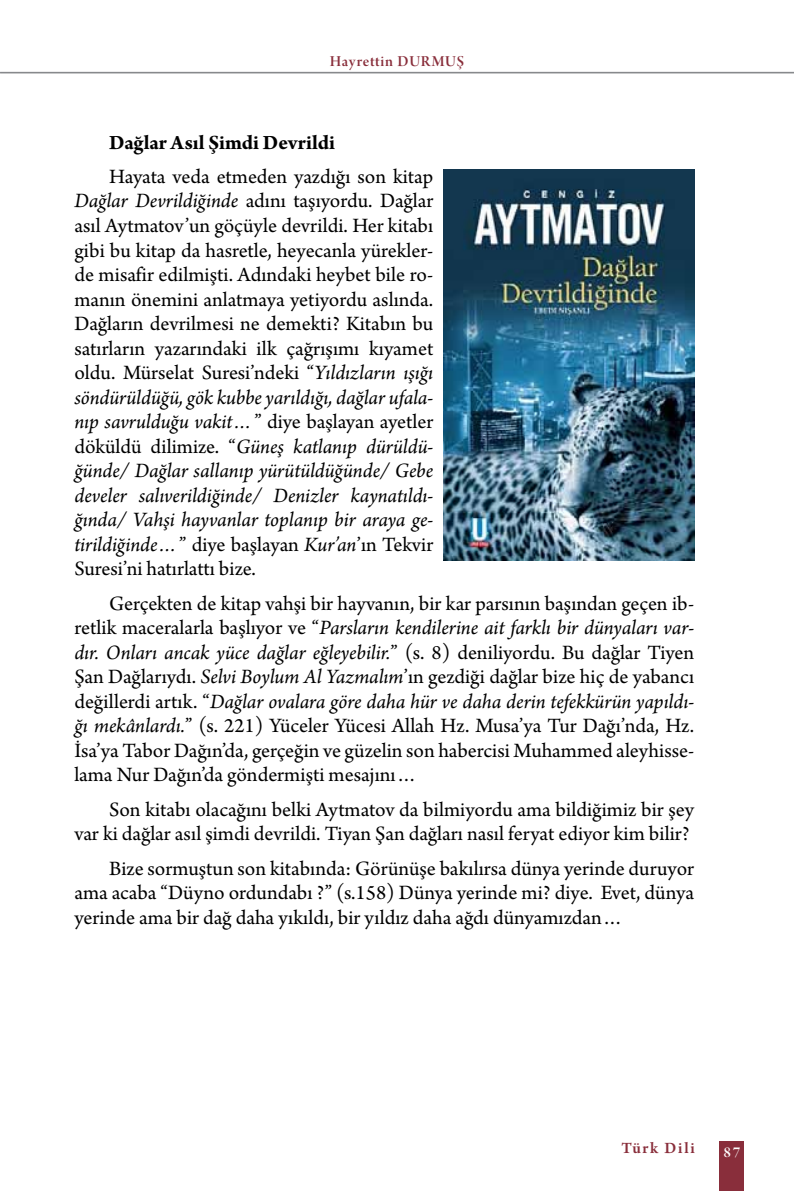
<style>
.page{position:relative;width:794px;height:1191px;background:#fff}
.page>*{position:absolute;margin:0;border:0;box-sizing:border-box;transform-origin:0 0}
.t1{font:21.35px/24.5px "Arno Pro";color:#000;text-align:justify}
.t2{font:700 21.35px "Arno Pro";color:#000}
.t3{font:600 16.62px "Arno Pro";letter-spacing:.1em;color:#892e3b}
.t4{font:16.1px "Arno Pro Smbd Display";letter-spacing:.05em;color:#892e3b}
.t5{font:16.1px "Arno Pro Smbd Display";color:#fff}
.s1{font-style:italic}
</style>
<div class="page">
<hr style="left:0;top:72px;width:794px;height:1px;background:#808285">
<hr style="left:0;top:73px;width:794px;height:1px;background:#808285">
<div style="left:719px;top:1141px;width:25px;height:50px;background:#892e3b"></div>
<img style="left:444px;top:170px;width:250px;height:391px">
<p class="t4" style="left:330px;top:52px;width:135px">Hayrettin DURMUŞ</p>
<p class="t2" style="left:109px;top:130px;width:227px">Dağlar Asıl Şimdi Devrildi</p>
<p class="t1" style="left:74px;top:165px;width:360px;text-indent:35px">Hayata veda etmeden yazdığı son kitap <span class="s1">Dağlar Devrildiğinde</span> adını taşıyordu. Dağlar asıl Aytmatov’un göçüyle devrildi. Her kitabı gibi bu kitap da hasretle, heyecanla yürekler&shy;de misafir edilmişti. Adındaki heybet bile ro&shy;manın önemini anlatmaya yetiyordu aslında.<br>Dağların devrilmesi ne demekti? Kitabın bu satırların yazarındaki ilk çağrışımı kıyamet oldu. Mürselat Suresi’ndeki “<span class="s1">Yıldızların ışığı söndürüldüğü, gök kubbe yarıldığı, dağlar ufala&shy;nıp savrulduğu vakit…</span>” diye başlayan ayetler döküldü dilimize. “<span class="s1">Güneş katlanıp dürüldü&shy;ğünde/ Dağlar sallanıp yürütüldüğünde/ Gebe develer salıverildiğinde/ Denizler kaynatıldı&shy;ğında/ Vahşi hayvanlar toplanıp bir araya ge&shy;tirildiğinde…</span>” diye başlayan <span class="s1">Kur’an</span>’ın Tekvir Suresi’ni hatırlattı bize.</p>
<p class="t1" style="left:74px;top:592px;width:621px;text-indent:35px">Gerçekten de kitap vahşi bir hayvanın, bir kar parsının başından geçen ib&shy;retlik maceralarla başlıyor ve “<span class="s1">Parsların kendilerine ait farklı bir dünyaları var&shy;dır. Onları ancak yüce dağlar eğleyebilir.</span>” (s. 8) deniliyordu. Bu dağlar Tiyen Şan Dağlarıydı. <span class="s1">Selvi Boylum Al Yazmalım</span>’ın gezdiği dağlar bize hiç de yabancı değillerdi artık. “<span class="s1">Dağlar ovalara göre daha hür ve daha derin tefekkürün yapıldı&shy;ğı mekânlardı.</span>” (s. 221) Yüceler Yücesi Allah Hz. Musa’ya Tur Dağı’nda, Hz.<br>İsa’ya Tabor Dağın’da, gerçeğin ve güzelin son habercisi Muhammed aleyhisse&shy;lama Nur Dağın’da göndermişti mesajını…</p>
<p class="t1" style="left:74px;top:798px;width:621px;text-align:right">Son kitabı olacağını belki Aytmatov da bilmiyordu ama bildiğimiz bir şey<br>var ki dağlar asıl şimdi devrildi. Tiyan Şan dağları nasıl feryat ediyor kim bilir?</p>
<p class="t1" style="left:74px;top:857px;width:621px;text-indent:35px">Bize sormuştun son kitabında: Görünüşe bakılırsa dünya yerinde duruyor ama acaba “Düyno ordundabı ?” (s.158) Dünya yerinde mi? diye. Evet, dünya yerinde ama bir dağ daha yıkıldı, bir yıldız daha ağdı dünyamızdan…</p>
<p class="t3" style="left:621px;top:1138px;width:75px">Türk Dili</p>
<p class="t5" style="left:723px;top:1142px;width:18px">87</p>
</div>
